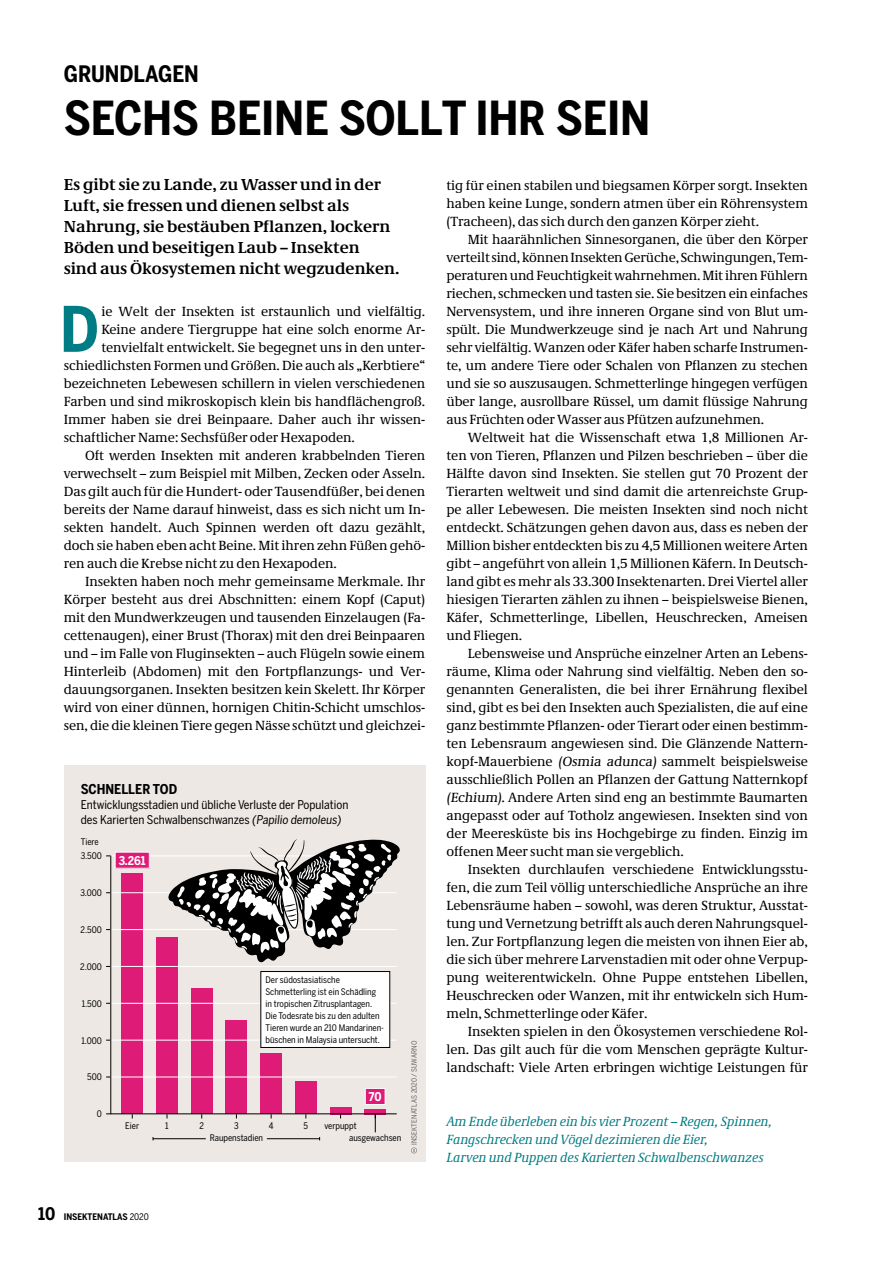
<style>
.page{position:relative;width:893px;height:1263px;background:#fff}
.page>*{position:absolute;margin:0;border:0;box-sizing:border-box;transform-origin:0 0}
.t1{font:700 62.1px "Benton Sans Cond";color:#007d84}
.t2{font:700 46.5px "Benton Sans Cond";letter-spacing:-.005em;color:#000}
.t3{font:700 22.5px "Benton Sans Cond";color:#000}
.t4{font:700 16.5px/21px "Neue Demos";color:#000}
.t5{font:13.5px/18px "Demos Pro";letter-spacing:-.005em;color:#000;text-align:justify}
.t6{font:italic 13.5px/18px "Demos Pro";letter-spacing:-.005em;color:#007d84}
.t7{font:700 13.5px "Benton Sans Cond";color:#000}
.t8{font:12px/15px "Benton Sans Cond";color:#000}
.t9{font:700 12px "Benton Sans Cond";color:#fff}
.t10{font:9px/12px "Benton Sans Cond";color:#000;text-align:center}
.t11{font:700 9px "Benton Sans Cond";color:#000}
.t12{font:7.2px "Benton Sans Cond";letter-spacing:.01em;color:#646363}
.s1{font-size:17.25px}
.s2{font-weight:400}
</style>
<div class="page">
<div style="left:64px;top:766px;width:361px;height:396px;background:#ede8e4"></div>
<svg style="left:411px;top:1147px;width:6px;height:6px"></svg>
<div style="left:122px;top:873px;width:21px;height:241px;background:#de1b77"></div>
<div style="left:156px;top:937px;width:22px;height:177px;background:#de1b77"></div>
<div style="left:191px;top:988px;width:21px;height:126px;background:#de1b77"></div>
<div style="left:226px;top:1020px;width:21px;height:94px;background:#de1b77"></div>
<div style="left:260px;top:1053px;width:22px;height:61px;background:#de1b77"></div>
<div style="left:295px;top:1081px;width:21px;height:33px;background:#de1b77"></div>
<div style="left:330px;top:1107px;width:21px;height:7px;background:#de1b77"></div>
<div style="left:365px;top:1109px;width:21px;height:5px;background:#de1b77"></div>
<hr style="left:110px;top:1113px;width:287px;height:1px;background:#000">
<hr style="left:110px;top:1076px;width:287px;height:1px;background:#fff">
<hr style="left:110px;top:1040px;width:287px;height:1px;background:#fff">
<hr style="left:110px;top:1003px;width:287px;height:1px;background:#fff">
<hr style="left:110px;top:966px;width:287px;height:1px;background:#fff">
<hr style="left:110px;top:929px;width:287px;height:1px;background:#fff">
<hr style="left:110px;top:892px;width:287px;height:1px;background:#fff">
<hr style="left:110px;top:855px;width:287px;height:1px;background:#fff">
<hr style="left:110px;top:855px;width:1px;height:259px;background:#000">
<div style="left:115px;top:852px;width:34px;height:16px;background:#de1b77"></div>
<div style="left:115px;top:852px;width:35px;height:17px;border:1px solid #fff"></div>
<div style="left:365px;top:1088px;width:20px;height:16px;background:#de1b77"></div>
<div style="left:365px;top:1088px;width:20px;height:17px;border:1px solid #fff"></div>
<hr style="left:153px;top:1138px;width:53px;height:1px;background:#000">
<hr style="left:267px;top:1138px;width:53px;height:1px;background:#000">
<svg style="left:375px;top:1114px;width:1px;height:18px"></svg>
<svg style="left:168px;top:839px;width:232px;height:123px"></svg>
<div style="left:261px;top:971px;width:129px;height:76px;background:#fff"></div>
<div style="left:260px;top:971px;width:130px;height:77px;border:1px solid #000"></div>
<h3 class="t3" style="left:64px;top:60px;width:137px">GRUNDLAGEN</h3>
<h2 class="t2" style="left:64px;top:92px;width:588px">SECHS BEINE SOLLT IHR SEIN</h2>
<p class="t4" style="left:64px;top:174px;width:337px">Es gibt sie zu Lande, zu Wasser und in der Luft, sie fressen und dienen selbst als Nahrung, sie bestäuben Pflanzen, lockern Böden und beseitigen Laub – Insekten<br>sind aus Ökosystemen nicht wegzudenken.</p>
<h1 class="t1" style="left:60px;top:293px;width:40px">D</h1>
<p class="t5" style="left:101px;top:302px;width:325px">ie Welt der Insekten ist erstaunlich und vielfältig.</p>
<p class="t5" style="left:101px;top:320px;width:325px">Keine andere Tiergruppe hat eine solch enorme Ar-</p>
<p class="t5" style="left:101px;top:338px;width:325px">tenvielfalt entwickelt. Sie begegnet uns in den unter-</p>
<p class="t5" style="left:64px;top:356px;width:363px">schiedlichsten Formen und Größen. Die auch als „Kerbtiere“</p>
<p class="t5" style="left:64px;top:374px;width:363px">bezeichneten Lebewesen schillern in vielen verschiedenen</p>
<p class="t5" style="left:64px;top:392px;width:363px">Farben und sind mikroskopisch klein bis handflächengroß.</p>
<p class="t5" style="left:64px;top:410px;width:363px">Immer haben sie drei Beinpaare. Daher auch ihr wissen-</p>
<p class="t5" style="left:64px;top:428px;width:293px">schaftlicher Name: Sechsfüßer oder Hexapoden.</p>
<p class="t5" style="left:85px;top:446px;width:342px">Oft werden Insekten mit anderen krabbelnden Tieren</p>
<p class="t5" style="left:64px;top:464px;width:363px">verwechselt – zum Beispiel mit Milben, Zecken oder Asseln.</p>
<p class="t5" style="left:64px;top:482px;width:363px">Das gilt auch für die Hundert- oder Tausendfüßer, bei denen</p>
<p class="t5" style="left:64px;top:500px;width:363px">bereits der Name darauf hinweist, dass es sich nicht um In-</p>
<p class="t5" style="left:64px;top:518px;width:363px">sekten handelt. Auch Spinnen werden oft dazu gezählt,</p>
<p class="t5" style="left:64px;top:536px;width:363px">doch sie haben eben acht Beine. Mit ihren zehn Füßen gehö-</p>
<p class="t5" style="left:64px;top:554px;width:275px">ren auch die Krebse nicht zu den Hexapoden.</p>
<p class="t5" style="left:85px;top:572px;width:342px">Insekten haben noch mehr gemeinsame Merkmale. Ihr</p>
<p class="t5" style="left:64px;top:590px;width:363px">Körper besteht aus drei Abschnitten: einem Kopf (Caput)</p>
<p class="t5" style="left:64px;top:608px;width:363px">mit den Mundwerkzeugen und tausenden Einzelaugen (Fa-</p>
<p class="t5" style="left:64px;top:626px;width:363px">cettenaugen), einer Brust (Thorax) mit den drei Beinpaaren</p>
<p class="t5" style="left:64px;top:644px;width:363px">und – im Falle von Fluginsekten – auch Flügeln sowie einem</p>
<p class="t5" style="left:64px;top:662px;width:363px">Hinterleib (Abdomen) mit den Fortpflanzungs- und Ver-</p>
<p class="t5" style="left:64px;top:680px;width:363px">dauungsorganen. Insekten besitzen kein Skelett. Ihr Körper</p>
<p class="t5" style="left:64px;top:698px;width:363px">wird von einer dünnen, hornigen Chitin-Schicht umschlos-</p>
<p class="t5" style="left:64px;top:716px;width:363px">sen, die die kleinen Tiere gegen Nässe schützt und gleichzei-</p>
<p class="t7" style="left:81px;top:781px;width:98px">SCHNELLER TOD</p>
<p class="t8" style="left:81px;top:797px;width:269px">Entwicklungsstadien und übliche Verluste der Population des Karierten Schwalbenschwanzes (Papilio demoleus)</p>
<p class="t10" style="left:81px;top:835px;width:19px">Tiere</p>
<p class="t10" style="left:81px;top:850px;width:23px">3.500</p>
<p class="t10" style="left:80px;top:887px;width:23px">3.000</p>
<p class="t10" style="left:81px;top:924px;width:23px">2.500</p>
<p class="t10" style="left:80px;top:961px;width:23px">2.000</p>
<p class="t10" style="left:82px;top:997px;width:22px">1.500</p>
<p class="t10" style="left:81px;top:1034px;width:22px">1.000</p>
<p class="t10" style="left:87px;top:1071px;width:16px">500</p>
<p class="t10" style="left:97px;top:1108px;width:7px">0</p>
<p class="t9" style="left:119px;top:853px;width:28px">3.261</p>
<p class="t10" style="left:265px;top:974px;width:120px;text-align:left">Der südostasiatische<br>Schmetterling ist ein Schädling in tropischen Zitrusplantagen.<br>Die Todesrate bis zu den adulten<br>Tieren wurde an 210 Mandarinen&shy;büschen in Malaysia untersucht.</p>
<p class="t10" style="left:125px;top:1120px;width:15px">Eier</p>
<p class="t10" style="left:165px;top:1120px;width:5px">1</p>
<p class="t10" style="left:199px;top:1120px;width:6px">2</p>
<p class="t10" style="left:210px;top:1120px;width:55px">3<br>Raupenstadien</p>
<p class="t10" style="left:269px;top:1120px;width:6px">4</p>
<p class="t10" style="left:304px;top:1120px;width:6px">5</p>
<p class="t10" style="left:324px;top:1120px;width:34px">verpuppt</p>
<p class="t9" style="left:369px;top:1089px;width:14px">70</p>
<p class="t10" style="left:349px;top:1132px;width:54px">ausgewachsen</p>
<p class="t12" style="left:410px;top:1145px;width:106px;rotate:-90deg">INSEKTENATLAS 2020 / SUWARNO</p>
<p class="t11" style="left:38px;top:1212px;width:112px"><span class="s1">10</span> INSEKTENATLAS <span class="s2">2020</span></p>
<p class="t5" style="left:446px;top:176px;width:363px">tig für einen stabilen und biegsamen Körper sorgt. Insekten haben keine Lunge, sondern atmen über ein Röhrensystem (Tracheen), das sich durch den ganzen Körper zieht.</p>
<p class="t5" style="left:446px;top:230px;width:363px;text-indent:21px">Mit haarähnlichen Sinnesorganen, die über den Körper verteilt sind, können Insekten Gerüche, Schwingungen, Tem&shy;peraturen und Feuchtigkeit wahrnehmen. Mit ihren Fühlern riechen, schmecken und tasten sie. Sie besitzen ein einfaches Nervensystem, und ihre inneren Organe sind von Blut um&shy;spült. Die Mundwerkzeuge sind je nach Art und Nahrung sehr vielfältig. Wanzen oder Käfer haben scharfe Instrumen&shy;te, um andere Tiere oder Schalen von Pflanzen zu stechen und sie so auszusaugen. Schmetterlinge hingegen verfügen über lange, ausrollbare Rüssel, um damit flüssige Nahrung aus Früchten oder Wasser aus Pfützen aufzunehmen.</p>
<p class="t5" style="left:446px;top:428px;width:363px;text-indent:21px">Weltweit hat die Wissenschaft etwa 1,8 Millionen Ar&shy;ten von Tieren, Pflanzen und Pilzen beschrieben – über die Hälfte davon sind Insekten. Sie stellen gut 70 Prozent der Tierarten weltweit und sind damit die artenreichste Grup&shy;pe aller Lebewesen. Die meisten Insekten sind noch nicht entdeckt. Schätzungen gehen davon aus, dass es neben der Million bisher entdeckten bis zu 4,5 Millionen weitere Arten gibt – angeführt von allein 1,5 Millionen Käfern. In Deutsch&shy;land gibt es mehr als 33.300 Insektenarten. Drei Viertel aller hiesigen Tierarten zählen zu ihnen – beispielsweise Bienen, Käfer, Schmetterlinge, Libellen, Heuschrecken, Ameisen und Fliegen.</p>
<p class="t5" style="left:446px;top:644px;width:363px;text-indent:21px">Lebensweise und Ansprüche einzelner Arten an Lebens&shy;räume, Klima oder Nahrung sind vielfältig. Neben den so&shy;genannten Generalisten, die bei ihrer Ernährung flexibel sind, gibt es bei den Insekten auch Spezialisten, die auf eine ganz bestimmte Pflanzen- oder Tierart oder einen bestimm&shy;ten Lebensraum angewiesen sind. Die Glänzende Nattern&shy;kopf-Mauerbiene (Osmia adunca) sammelt beispielsweise ausschließlich Pollen an Pflanzen der Gattung Natternkopf (Echium). Andere Arten sind eng an bestimmte Baumarten angepasst oder auf Totholz angewiesen. Insekten sind von der Meeresküste bis ins Hochgebirge zu finden. Einzig im offenen Meer sucht man sie vergeblich.</p>
<p class="t5" style="left:446px;top:860px;width:363px;text-indent:21px">Insekten durchlaufen verschiedene Entwicklungsstu&shy;fen, die zum Teil völlig unterschiedliche Ansprüche an ihre Lebensräume haben – sowohl, was deren Struktur, Ausstat&shy;tung und Vernetzung betrifft als auch deren Nahrungsquel&shy;len. Zur Fortpflanzung legen die meisten von ihnen Eier ab, die sich über mehrere Larvenstadien mit oder ohne Verpup&shy;pung weiterentwickeln. Ohne Puppe entstehen Libellen, Heuschrecken oder Wanzen, mit ihr entwickeln sich Hum&shy;meln, Schmetterlinge oder Käfer.</p>
<p class="t5" style="left:446px;top:1022px;width:363px;text-indent:21px">Insekten spielen in den Ökosystemen verschiedene Rol&shy;len. Das gilt auch für die vom Menschen geprägte Kultur&shy;landschaft: Viele Arten erbringen wichtige Leistungen für</p>
<p class="t6" style="left:446px;top:1112px;width:327px">Am Ende überleben ein bis vier Prozent – Regen, Spinnen,<br>Fangschrecken und Vögel dezimieren die Eier,<br>Larven und Puppen des Karierten Schwalbenschwanzes</p>
</div>
